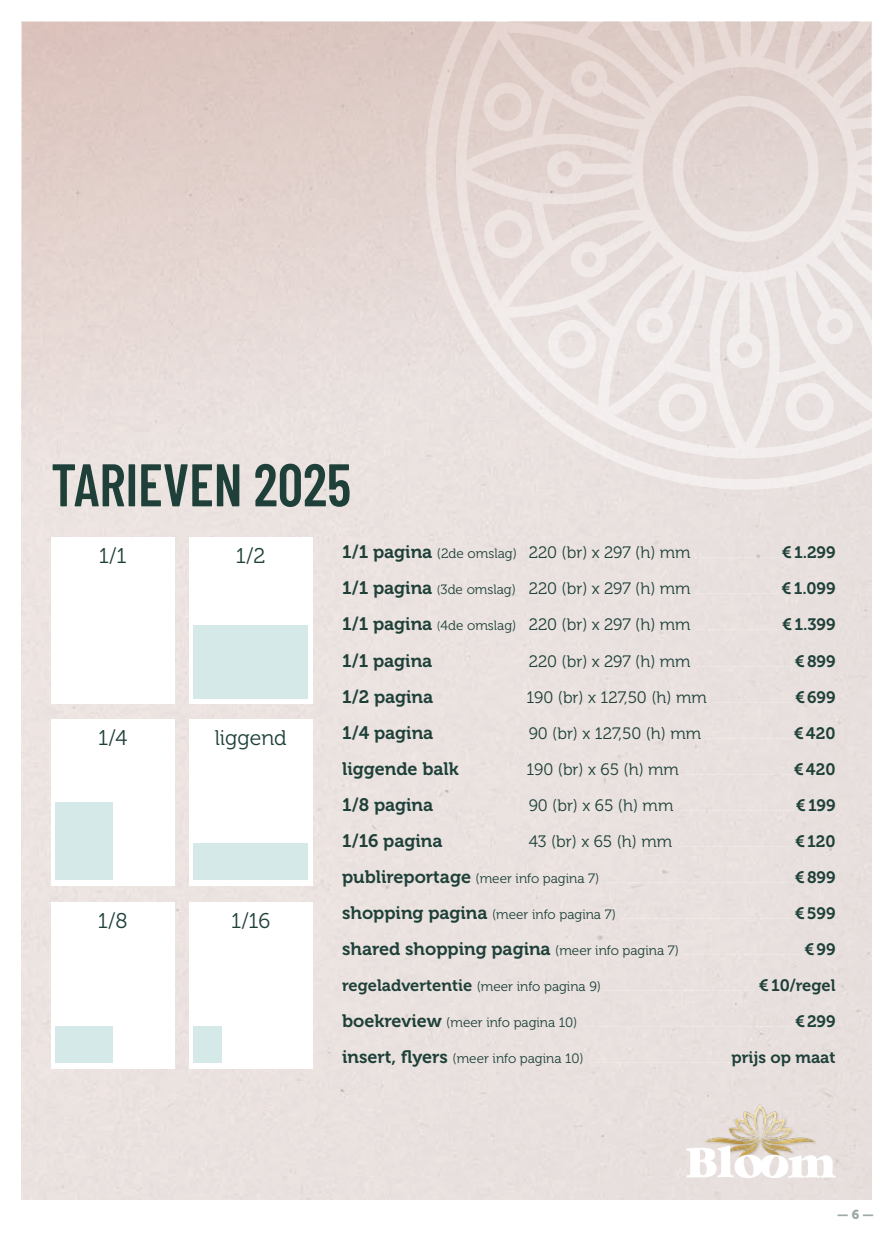
<style>
.page{position:relative;width:893px;height:1234px;background:#fff}
.page>*{position:absolute;margin:0;border:0;box-sizing:border-box;transform-origin:0 0}
.t1{font:600 60px "Barlow Condensed";color:#1e4039;scale:.94 1}
.t2{font:21.15px "Museo 300";color:#1e4039}
.t3{font:18px "Museo 700";color:#1e4039}
.t4{font:16.5px "Museo 300";color:#1e4039}
.t5{font:16.5px "Museo 700";color:#1e4039}
.t6{font:13.5px "Museo 300";color:#1e4039}
.t7{font:12.9px "Museo 900";color:#9eaba3}
.s1{font-family:"Museo 700";font-size:18px}
.s2{font-size:13.5px}
.s3{font-size:12px}
.s4{font-family:"Museo 300";font-size:13.5px}
.s5{font-family:"Museo 700";font-size:16.5px}
</style>
<div class="page">
<img style="left:701px;top:1095px;width:118px;height:50px">
<svg style="left:686px;top:1145px;width:150px;height:32px"></svg>
<div style="left:194px;top:624px;width:114px;height:74px;background:#d6e9e9"></div>
<div style="left:56px;top:802px;width:57px;height:77px;background:#d6e9e9"></div>
<div style="left:56px;top:1025px;width:57px;height:37px;background:#d6e9e9"></div>
<div style="left:194px;top:843px;width:114px;height:36px;background:#d6e9e9"></div>
<div style="left:194px;top:1025px;width:28px;height:37px;background:#d6e9e9"></div>
<svg style="left:22px;top:22px;width:849px;height:495px;background:#e6d9d6"></svg>
<h1 class="t1" style="left:51px;top:442px;width:321px">TARIEVEN 2025</h1>
<p class="t2" style="left:99px;top:544px;width:29px">1/1</p>
<p class="t2" style="left:236px;top:544px;width:31px">1/2</p>
<p class="t2" style="left:98px;top:726px;width:31px">1/4</p>
<p class="t2" style="left:215px;top:726px;width:74px">liggend</p>
<p class="t2" style="left:98px;top:908px;width:31px">1/8</p>
<p class="t2" style="left:231px;top:908px;width:41px">1/16</p>
<p class="t4" style="left:342px;top:543px;width:350px"><span class="s1">1/1 pagina</span> <span class="s2">(2de omslag)</span> 220 (br) x 297 (h) mm</p>
<p class="t5" style="left:782px;top:543px;width:55px">€1.299</p>
<p class="t4" style="left:342px;top:579px;width:350px"><span class="s1">1/1 pagina</span> <span class="s3">(</span><span class="s2">3de omslag)</span> 220 (br) x 297 (h) mm</p>
<p class="t5" style="left:781px;top:579px;width:56px">€1.099</p>
<p class="t4" style="left:342px;top:615px;width:350px"><span class="s1">1/1 pagina</span> <span class="s3">(</span><span class="s2">4de omslag)</span> 220 (br) x 297 (h) mm</p>
<p class="t5" style="left:782px;top:615px;width:55px">€1.399</p>
<p class="t3" style="left:342px;top:650px;width:92px">1/1 pagina</p>
<p class="t4" style="left:529px;top:651px;width:163px">220 (br) x 297 (h) mm</p>
<p class="t5" style="left:795px;top:651px;width:42px">€899</p>
<p class="t3" style="left:342px;top:686px;width:93px">1/2 pagina</p>
<p class="t4" style="left:527px;top:687px;width:182px">190 (br) x 127,50 (h) mm</p>
<p class="t5" style="left:795px;top:687px;width:42px">€699</p>
<p class="t3" style="left:342px;top:722px;width:93px">1/4 pagina</p>
<p class="t4" style="left:529px;top:723px;width:174px">90 (br) x 127,50 (h) mm</p>
<p class="t5" style="left:794px;top:723px;width:43px">€420</p>
<p class="t3" style="left:342px;top:758px;width:118px">liggende balk</p>
<p class="t4" style="left:527px;top:759px;width:154px">190 (br) x 65 (h) mm</p>
<p class="t5" style="left:794px;top:759px;width:43px">€420</p>
<p class="t3" style="left:342px;top:794px;width:93px">1/8 pagina</p>
<p class="t4" style="left:529px;top:795px;width:146px">90 (br) x 65 (h) mm</p>
<p class="t5" style="left:796px;top:795px;width:41px">€199</p>
<p class="t3" style="left:342px;top:830px;width:102px">1/16 pagina</p>
<p class="t4" style="left:529px;top:831px;width:145px">43 (br) x 65 (h) mm</p>
<p class="t5" style="left:795px;top:831px;width:42px">€120</p>
<p class="t6" style="left:342px;top:870px;width:259px"><span class="s1">publireportage</span> (meer info pagina 7)</p>
<p class="t5" style="left:795px;top:867px;width:42px">€899</p>
<p class="t6" style="left:342px;top:906px;width:275px"><span class="s1">shopping pagina</span> (meer info pagina 7)</p>
<p class="t5" style="left:795px;top:903px;width:42px">€599</p>
<p class="t3" style="left:342px;top:938px;width:338px">shared shopping pagina <span class="s4">(meer info pagina 7)</span></p>
<p class="t5" style="left:804px;top:939px;width:33px">€99</p>
<p class="t6" style="left:342px;top:978px;width:260px"><span class="s5">regeladvertentie</span> (meer info pagina 9)</p>
<p class="t5" style="left:759px;top:975px;width:78px">€10/regel</p>
<p class="t6" style="left:342px;top:1014px;width:237px"><span class="s1">boekreview</span> (meer info pagina 10)</p>
<p class="t5" style="left:795px;top:1011px;width:42px">€299</p>
<p class="t6" style="left:342px;top:1050px;width:243px"><span class="s1">insert, flyers</span> (meer info pagina 10)</p>
<p class="t5" style="left:731px;top:1047px;width:106px">prijs op maat</p>
<p class="t7" style="left:837px;top:1206px;width:38px">— 6 —</p>
</div>
